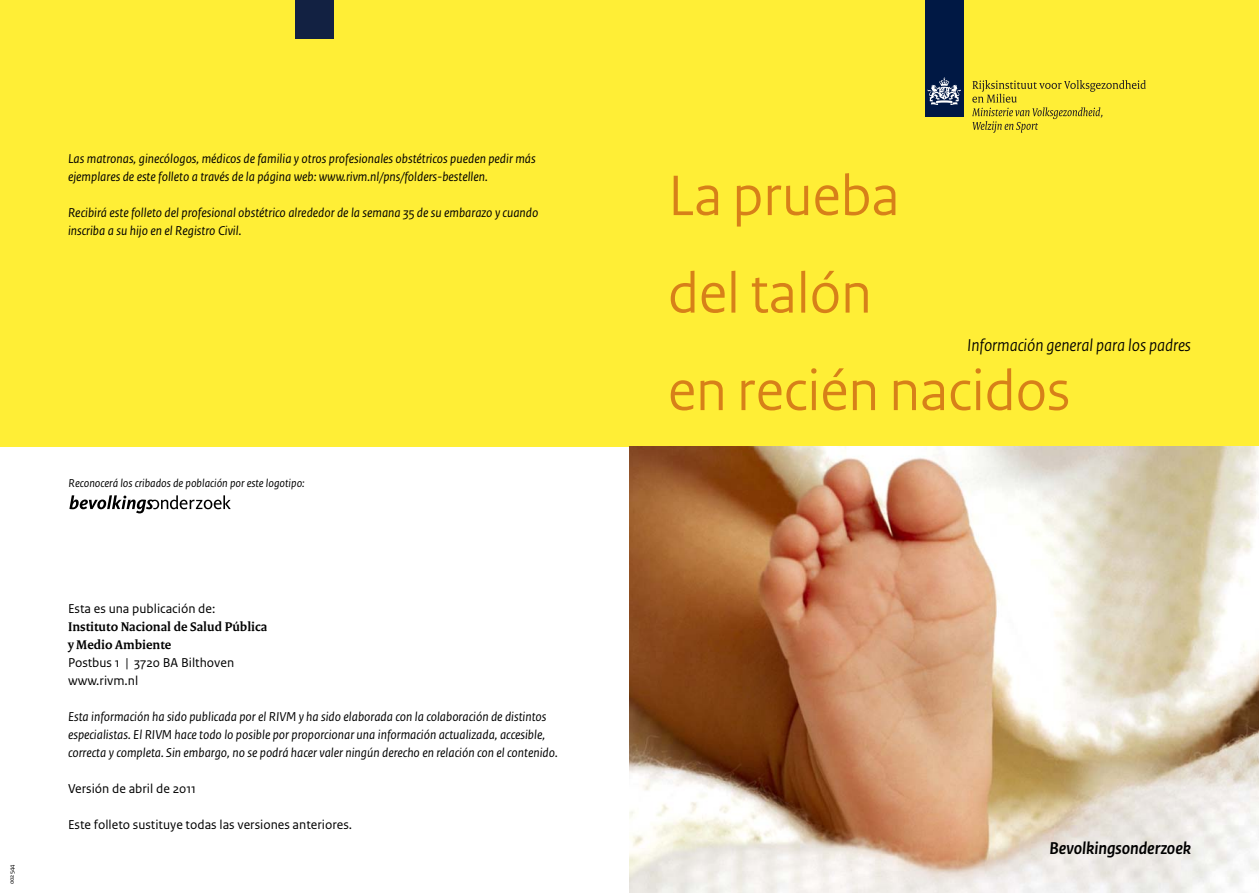
<style>
.page{position:relative;width:1259px;height:893px;background:#fff}
.page>*{position:absolute;margin:0;border:0;box-sizing:border-box;transform-origin:0 0}
.t1{font:60px/97.5px "Rijksoverheid Sans Heading";letter-spacing:.005em;color:#d78019}
.t2{font:italic 18px "Rijksoverheid Sans Heading";color:#000}
.t3{font:italic 700 18px "Rijksoverheid Sans Heading";color:#000}
.t4{font:italic 13.5px/18px "Rijksoverheid Sans Text";color:#000}
.t5{font:13.5px/18px "Rijksoverheid Sans Text";color:#000}
.t6{font:700 13.5px/18px "Rijksoverheid Serif";color:#000}
.t7{font:italic 12px "Rijksoverheid Sans Text";color:#000}
.t8{font:6.45px "Rijksoverheid Sans Text";color:#000}
</style>
<div class="page">
<div style="left:0;top:0;width:629px;height:446px;background:#ffee36"></div>
<div style="left:629px;top:0;width:630px;height:446px;background:#ffee36"></div>
<img style="left:629px;top:446px;width:630px;height:447px">
<svg style="left:69px;top:495px;width:162px;height:18px"></svg>
<div style="left:295px;top:0;width:39px;height:39px;background:#122142"></div>
<div style="left:925px;top:0;width:38px;height:116px;background:#001844"></div>
<svg style="left:927px;top:77px;width:34px;height:28px"></svg>
<svg style="left:972px;top:80px;width:173px;height:53px"></svg>
<p class="t4" style="left:68px;top:150px;width:469px">Las matronas, ginecólogos, médicos de familia y otros profesionales obstétricos pueden pedir más ejemplares de este folleto a través de la página web: www.rivm.nl/pns/folders-bestellen.</p>
<p class="t4" style="left:68px;top:204px;width:472px">Recibirá este folleto del profesional obstétrico alrededor de la semana 35 de su embarazo y cuando inscriba a su hijo en el Registro Civil.</p>
<p class="t8" style="left:9px;top:884px;width:22px;rotate:-90deg">002544</p>
<p class="t7" style="left:69px;top:478px;width:238px">Reconocerá los cribados de población por este logotipo:</p>
<p class="t5" style="left:68px;top:600px;width:149px">Esta es una publicación de:</p>
<p class="t6" style="left:68px;top:618px;width:201px">Instituto Nacional de Salud Pública y Medio Ambiente</p>
<p class="t5" style="left:68px;top:654px;width:168px">Postbus 1 | 3720 BA Bilthoven www.rivm.nl</p>
<p class="t4" style="left:68px;top:708px;width:491px">Esta información ha sido publicada por el RIVM y ha sido elaborada con la colaboración de distintos especialistas. El RIVM hace todo lo posible por proporcionar una información actualizada, accesible, correcta y completa. Sin embargo, no se podrá hacer valer ningún derecho en relación con el contenido.</p>
<p class="t5" style="left:68px;top:780px;width:130px">Versión de abril de 2011</p>
<p class="t5" style="left:68px;top:816px;width:285px">Este folleto sustituye todas las versiones anteriores.</p>
<h1 class="t1" style="left:668px;top:152px;width:403px">La prueba<br>del talón<br>en recién nacidos</h1>
<h2 class="t2" style="left:967px;top:339px;width:225px">Información general para los padres</h2>
<h2 class="t3" style="left:1049px;top:841px;width:143px">Bevolkingsonderzoek</h2>
</div>
